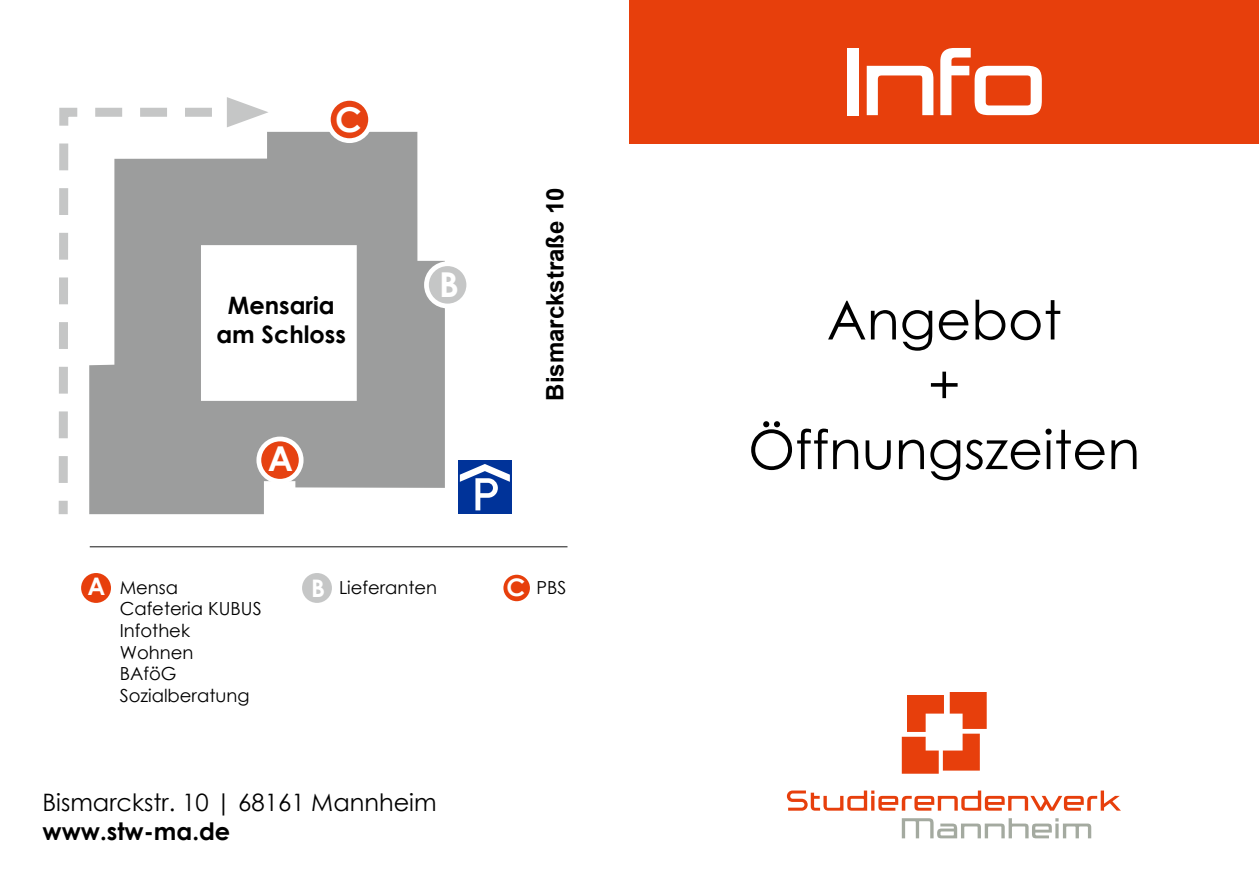
<style>
.page{position:relative;width:1259px;height:893px;background:#fff}
.page>*{position:absolute;margin:0;border:0;box-sizing:border-box;transform-origin:0 0}
.t1{font:300 105px "Trade Marker OT";color:#fff}
.t2{font:54px/64.8px "Century Gothic";color:#000;text-align:center}
.t3{font:700 34.2px "Century Gothic";color:#fff}
.t4{font:700 24px/28.8px "Century Gothic";color:#000;text-align:center}
.t5{font:24px "Century Gothic";color:#000}
.t6{font:700 24px "Arial";color:#000}
.t7{font:18px/21.6px "Century Gothic";color:#000}
.s1{font-weight:700;font-size:24.3px;color:#fff}
</style>
<div class="page">
<svg style="left:902px;top:818px;width:189px;height:20px"></svg>
<svg style="left:902px;top:692px;width:84px;height:82px"></svg>
<svg style="left:787px;top:790px;width:334px;height:21px"></svg>
<svg style="left:252px;top:132px;width:193px;height:382px;fill:#9c9d9d"></svg>
<div style="left:426px;top:264px;width:43px;height:42px;background:#c5c6c6;border-radius:50%"></div>
<div style="left:424px;top:261px;width:47px;height:47px;border:5px solid #fff;border-radius:50%"></div>
<div style="left:259px;top:439px;width:42px;height:42px;background:#e64212;border-radius:50%"></div>
<div style="left:256px;top:437px;width:47px;height:47px;border:5px solid #fff;border-radius:50%"></div>
<div style="left:328px;top:98px;width:42px;height:43px;background:#e64212;border-radius:50%"></div>
<div style="left:326px;top:96px;width:47px;height:47px;border:5px solid #fff;border-radius:50%"></div>
<div style="left:245px;top:571px;width:33px;height:34px;border:3px solid #fff;border-radius:50%"></div>
<div style="left:302px;top:573px;width:30px;height:30px;background:#c5c6c6;border-radius:50%"></div>
<svg style="left:502px;top:573px;width:29px;height:30px"></svg>
<div style="left:500px;top:571px;width:33px;height:34px;border:3px solid #fff;border-radius:50%"></div>
<hr style="left:90px;top:546px;width:477px;height:1px;background:#565656">
<div style="left:458px;top:460px;width:54px;height:54px;background:#039"></div>
<svg style="left:460px;top:464px;width:50px;height:46px"></svg>
<svg style="left:58px;top:107px;width:194px;height:408px"></svg>
<svg style="left:227px;top:97px;width:41px;height:30px"></svg>
<div style="left:79px;top:571px;width:34px;height:34px;border:3px solid #fff;border-radius:50%"></div>
<div style="left:81px;top:573px;width:30px;height:30px;background:#e73f0c;border-radius:50%"></div>
<div style="left:629px;top:0;width:630px;height:144px;background:#e73f0c"></div>
<h3 class="t3" style="left:335px;top:93px;width:28px">C</h3>
<h1 class="t1" style="left:843px;top:22px;width:203px">Info</h1>
<h3 class="t6" style="left:539px;top:401px;width:215px;rotate:-90deg">Bismarckstraße 10</h3>
<h3 class="t3" style="left:439px;top:259px;width:21px">B</h3>
<h3 class="t4" style="left:216px;top:290px;width:131px">Mensaria am Schloss</h3>
<h2 class="t2" style="left:748px;top:287px;width:394px">Angebot<br>+<br>Öffnungszeiten</h2>
<h3 class="t3" style="left:268px;top:432px;width:27px">A</h3>
<p class="t7" style="left:120px;top:576px;width:143px;text-indent:-32px"><span class="s1">A</span> Mensa<br>Cafeteria KUBUS<br>Infothek<br>Wohnen<br>BAföG<br>Sozialberatung</p>
<p class="t7" style="left:311px;top:576px;width:128px"><span class="s1">B</span> Lieferanten</p>
<p class="t7" style="left:506px;top:576px;width:61px"><span class="s1">C</span> PBS</p>
<h3 class="t5" style="left:43px;top:786px;width:395px">Bismarckstr. 10 | 68161 Mannheim</h3>
<h3 class="t4" style="left:43px;top:816px;width:189px">www.stw-ma.de</h3>
</div>
